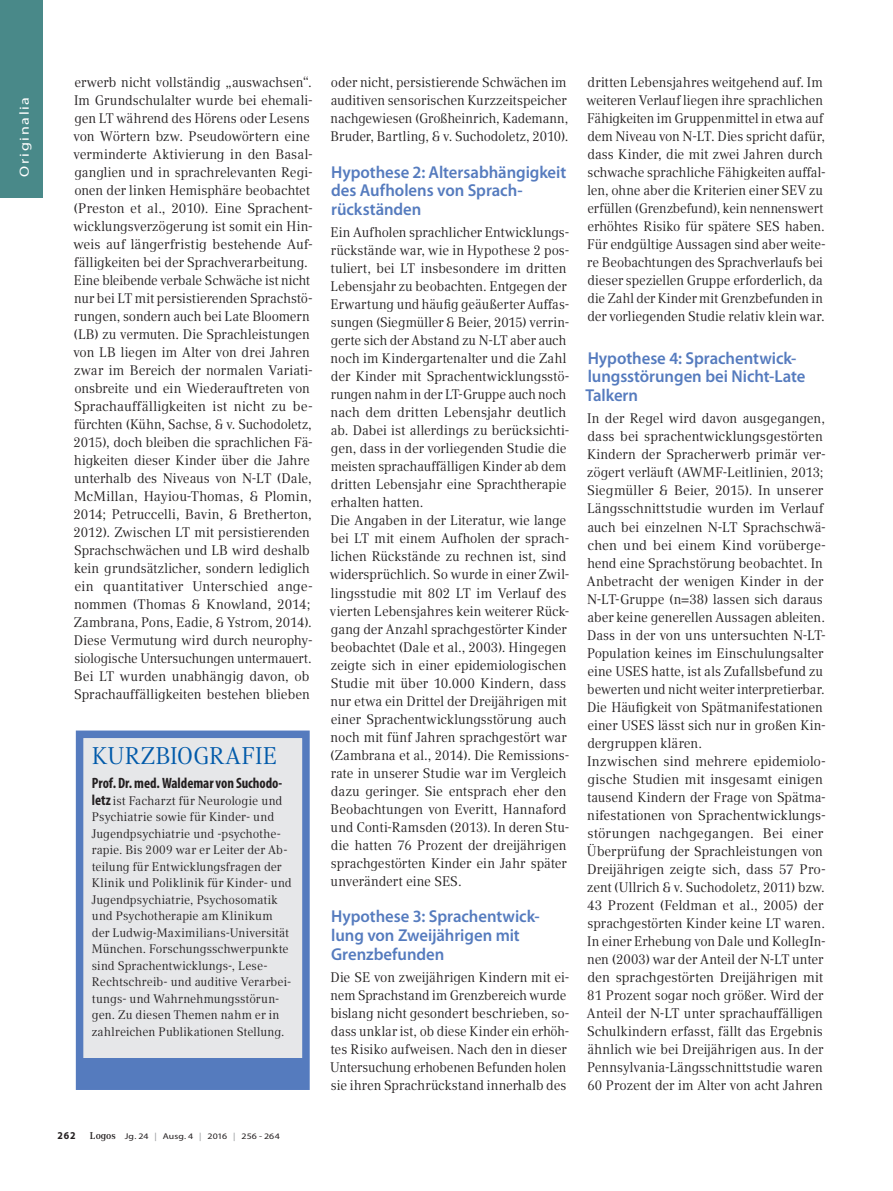
<style>
.page{position:relative;width:893px;height:1191px;background:#fff}
.page>*{position:absolute;margin:0;border:0;box-sizing:border-box;transform-origin:0 0}
.t1{font:24px "Compatil Text LT Pro";letter-spacing:.01em;color:#015aaa;scale:.96 1}
.t2{font:600 17.25px/18.8px "Myriad Pro";letter-spacing:-.005em;color:#557bbe}
.t3{font:700 condensed 15px "Myriad Pro";letter-spacing:-.005em;color:#231f20}
.t4{font:13.8px/18px "Compatil Text LT Pro";letter-spacing:-.005em;color:#231f20;scale:.96 1}
.t5{font:13.8px/18px "Compatil Text LT Pro";letter-spacing:-.005em;color:#231f20;scale:.95 1}
.t6{font:13.2px "Myriad Pro";letter-spacing:.105em;color:#fff;scale:1.21 1}
.t7{font:12.3px/16.5px "Compatil Text LT Pro";letter-spacing:.005em;color:#231f20}
.t8{font:700 10.5px "Myriad Pro";color:#231f20;scale:.94 1}
.t9{font:8.4px "Myriad Pro";letter-spacing:.01em;color:#231f20;scale:1.18 1}
.s1{font-family:"Myriad Pro";font-weight:700;font-stretch:condensed;font-size:15px}
.s2{font-family:"Compatil Text LT Pro";font-weight:700;font-size:9.75px}
.s3{color:#939598}
</style>
<div class="page">
<div style="left:0;top:0;width:43px;height:198px;background:#498989"></div>
<div style="left:80px;top:734px;width:226px;height:352px;background:#e6e7e9"></div>
<div style="left:76px;top:730px;width:234px;height:360px;border:8px solid #557bbe"></div>
<div style="left:82px;top:1058px;width:220px;height:26px;background:#557bbe"></div>
<p class="t6" style="left:16px;top:176px;width:67px;rotate:-90deg">Originalia</p>
<p class="t4" style="left:73px;top:73px;width:251px">erwerb nicht vollständig „auswachsen“.<br>Im Grundschulalter wurde bei ehemali&shy;gen LT während des Hörens oder Lesens von Wörtern bzw. Pseudowörtern eine verminderte Aktivierung in den Basal&shy;ganglien und in sprachrelevanten Regi&shy;onen der linken Hemisphäre beobachtet (Preston et al., 2010). Eine Sprachent&shy;wicklungsverzögerung ist somit ein Hin&shy;weis auf längerfristig bestehende Auf&shy;fälligkeiten bei der Sprachverarbeitung.<br>Eine bleibende verbale Schwäche ist nicht nur bei LT mit persistierenden Sprachstö&shy;rungen, sondern auch bei Late Bloomern (LB) zu vermuten. Die Sprachleistungen von LB liegen im Alter von drei Jahren zwar im Bereich der normalen Variati&shy;onsbreite und ein Wiederauftreten von Sprachauffälligkeiten ist nicht zu be&shy;fürchten (Kühn, Sachse, &amp; v. Suchodoletz, 2015), doch bleiben die sprachlichen Fä&shy;higkeiten dieser Kinder über die Jahre unterhalb des Niveaus von N-LT (Dale, McMillan, Hayiou-Thomas, &amp; Plomin, 2014; Petruccelli, Bavin, &amp; Bretherton, 2012). Zwischen LT mit persistierenden Sprachschwächen und LB wird deshalb kein grundsätzlicher, sondern lediglich ein quantitativer Unterschied ange&shy;nommen (Thomas &amp; Knowland, 2014; Zambrana, Pons, Eadie, &amp; Ystrom, 2014).<br>Diese Vermutung wird durch neurophy&shy;siologische Untersuchungen untermauert.<br>Bei LT wurden unabhängig davon, ob Sprachauffälligkeiten bestehen blieben</p>
<p class="t5" style="left:330px;top:73px;width:252px">oder nicht, persistierende Schwächen im auditiven sensorischen Kurzzeitspeicher nachgewiesen (Großheinrich, Kademann, Bruder, Bartling, &amp; v. Suchodoletz, 2010).</p>
<p class="t2" style="left:331px;top:162px;width:237px">Hypothese 2: Altersabhängigkeit des Aufholens von Sprach&shy;rückständen</p>
<p class="t5" style="left:330px;top:224px;width:253px">Ein Aufholen sprachlicher Entwicklungs&shy;rückstände war, wie in Hypothese 2 pos&shy;tuliert, bei LT insbesondere im dritten Lebensjahr zu beobachten. Entgegen der Erwartung und häufig geäußerter Auffas&shy;sungen (Siegmüller &amp; Beier, 2015) verrin&shy;gerte sich der Abstand zu N-LT aber auch noch im Kindergartenalter und die Zahl der Kinder mit Sprachentwicklungsstö&shy;rungen nahm in der LT-Gruppe auch noch nach dem dritten Lebensjahr deutlich ab. Dabei ist allerdings zu berücksichti&shy;gen, dass in der vorliegenden Studie die meisten sprachauffälligen Kinder ab dem dritten Lebensjahr eine Sprachtherapie erhalten hatten.<br>Die Angaben in der Literatur, wie lange bei LT mit einem Aufholen der sprach&shy;lichen Rückstände zu rechnen ist, sind widersprüchlich. So wurde in einer Zwil&shy;lingsstudie mit 802 LT im Verlauf des vierten Lebensjahres kein weiterer Rück&shy;gang der Anzahl sprachgestörter Kinder beobachtet (Dale et al., 2003). Hingegen zeigte sich in einer epidemiologischen Studie mit über 10.000 Kindern, dass nur etwa ein Drittel der Dreijährigen mit einer Sprachentwicklungsstörung auch noch mit fünf Jahren sprachgestört war (Zambrana et al., 2014). Die Remissions&shy;rate in unserer Studie war im Vergleich dazu geringer. Sie entsprach eher den Beobachtungen von Everitt, Hannaford und Conti-Ramsden (2013). In deren Stu&shy;die hatten 76 Prozent der dreijährigen sprachgestörten Kinder ein Jahr später unverändert eine SES.</p>
<p class="t2" style="left:331px;top:906px;width:209px">Hypothese 3: Sprachentwick&shy;lung von Zweijährigen mit<br>Grenzbefunden</p>
<p class="t4" style="left:330px;top:968px;width:251px">Die SE von zweijährigen Kindern mit ei&shy;nem Sprachstand im Grenzbereich wurde bislang nicht gesondert beschrieben, so&shy;dass unklar ist, ob diese Kinder ein erhöh&shy;tes Risiko aufweisen. Nach den in dieser Untersuchung erhobenen Befunden holen sie ihren Sprachrückstand innerhalb des</p>
<h1 class="t1" style="left:92px;top:742px;width:194px">KURZBIOGRAFIE</h1>
<p class="t3" style="left:92px;top:774px;width:192px">Prof. Dr. med. Waldemar von Suchodo-</p>
<p class="t7" style="left:92px;top:792px;width:201px"><span class="s1">letz</span> ist Facharzt für Neurologie und Psychiatrie sowie für Kinder- und Jugendpsychiatrie und -psychothe&shy;rapie. Bis 2009 war er Leiter der Ab&shy;teilung für Entwicklungsfragen der Klinik und Poliklinik für Kinder- und Jugendpsychiatrie, Psychosomatik und Psychotherapie am Klinikum der Ludwig-Maximilians-Universität München. Forschungsschwerpunkte sind Sprachentwicklungs-, Lese-Rechtschreib- und auditive Verarbei&shy;tungs- und Wahrnehmungsstörun&shy;gen. Zu diesen Themen nahm er in zahlreichen Publikationen Stellung.</p>
<p class="t8" style="left:57px;top:1128px;width:21px">262</p>
<p class="t9" style="left:90px;top:1131px;width:162px"><span class="s2">Logos</span> Jg. 24 <span class="s3">|</span> Ausg. 4 <span class="s3">|</span> 2016 <span class="s3">|</span> 256 - 264</p>
<p class="t4" style="left:586px;top:73px;width:251px">dritten Lebensjahres weitgehend auf. Im weiteren Verlauf liegen ihre sprachlichen Fähigkeiten im Gruppenmittel in etwa auf dem Niveau von N-LT. Dies spricht dafür, dass Kinder, die mit zwei Jahren durch schwache sprachliche Fähigkeiten auffal&shy;len, ohne aber die Kriterien einer SEV zu erfüllen (Grenzbefund), kein nennenswert erhöhtes Risiko für spätere SES haben.<br>Für endgültige Aussagen sind aber weite&shy;re Beobachtungen des Sprachverlaufs bei dieser speziellen Gruppe erforderlich, da die Zahl der Kinder mit Grenzbefunden in der vorliegenden Studie relativ klein war.</p>
<p class="t2" style="left:586px;top:348px;width:221px">Hypothese 4: Sprachentwick&shy;lungsstörungen bei Nicht-Late<br>Talkern</p>
<p class="t4" style="left:587px;top:410px;width:251px">In der Regel wird davon ausgegangen, dass bei sprachentwicklungsgestörten Kindern der Spracherwerb primär ver&shy;zögert verläuft (AWMF-Leitlinien, 2013; Siegmüller &amp; Beier, 2015). In unserer Längsschnittstudie wurden im Verlauf auch bei einzelnen N-LT Sprachschwä&shy;chen und bei einem Kind vorüberge&shy;hend eine Sprachstörung beobachtet. In Anbetracht der wenigen Kinder in der N-LT-Gruppe (n=38) lassen sich daraus aber keine generellen Aussagen ableiten.<br>Dass in der von uns untersuchten N-LT-Population keines im Einschulungsalter eine USES hatte, ist als Zufallsbefund zu bewerten und nicht weiter interpretierbar.<br>Die Häufigkeit von Spätmanifestationen einer USES lässt sich nur in großen Kin&shy;dergruppen klären.<br>Inzwischen sind mehrere epidemiolo&shy;gische Studien mit insgesamt einigen tausend Kindern der Frage von Spätma&shy;nifestationen von Sprachentwicklungs&shy;störungen nachgegangen. Bei einer Überprüfung der Sprachleistungen von Dreijährigen zeigte sich, dass 57 Pro&shy;zent (Ullrich &amp; v. Suchodoletz, 2011) bzw.<br>43 Prozent (Feldman et al., 2005) der sprachgestörten Kinder keine LT waren.<br>In einer Erhebung von Dale und KollegIn&shy;nen (2003) war der Anteil der N-LT unter den sprachgestörten Dreijährigen mit 81 Prozent sogar noch größer. Wird der Anteil der N-LT unter sprachauffälligen Schulkindern erfasst, fällt das Ergebnis ähnlich wie bei Dreijährigen aus. In der Pennsylvania-Längsschnittstudie waren 60 Prozent der im Alter von acht Jahren</p>
</div>
